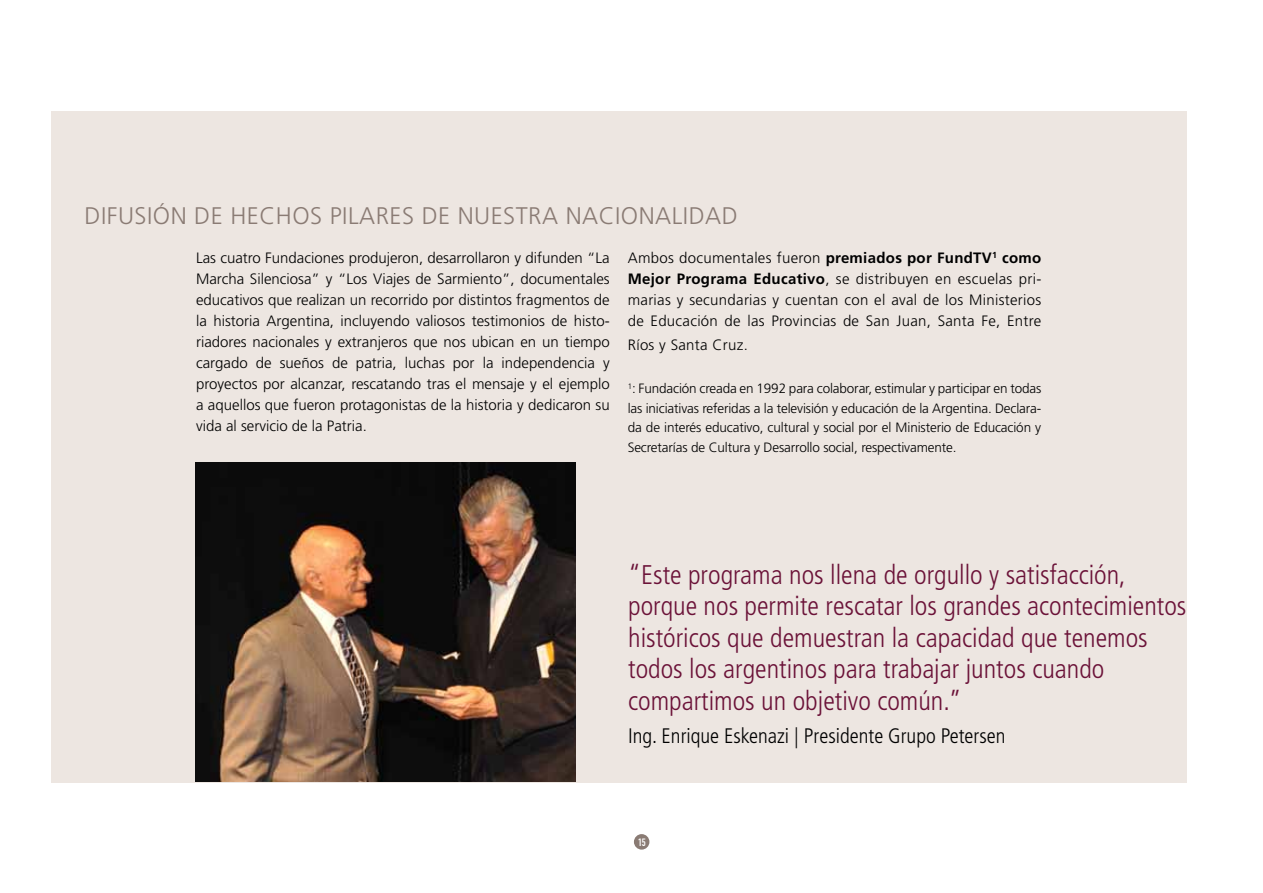
<style>
.page{position:relative;width:1263px;height:893px;background:#fff}
.page>*{position:absolute;margin:0;border:0;box-sizing:border-box;transform-origin:0 0}
.t1{font:300 condensed 27px/31.5px "Frutiger";color:#6b1238}
.t2{font:300 24px "Frutiger";letter-spacing:.02em;color:#8a7b74}
.t3{font:300 condensed 21px "Frutiger";color:#000}
.t4{font:300 15px/21px "Frutiger LT Std";letter-spacing:.02em;color:#000;text-align:justify}
.t5{font:300 13.5px/19.5px "Frutiger LT Std";letter-spacing:-.01em;color:#000;text-align:justify}
.t6{font:10.5px "DIN Engschrift";color:#fff}
.s1{font-weight:700}
</style>
<div class="page">
<div style="left:634px;top:834px;width:15px;height:16px;background:#8a7b74;border-radius:50%"></div>
<div style="left:51px;top:111px;width:1135px;height:672px;background:#ede6e1"></div>
<img style="left:195px;top:463px;width:380px;height:319px">
<h2 class="t2" style="left:85px;top:202px;width:271px">DIFUSIÓN DE HEC HOS PILARES</h2>
<h2 class="t2" style="left:422px;top:202px;width:52px">DE NUESTRA</h2>
<h2 class="t2" style="left:566px;top:202px;width:16px">NACIONALIDAD</h2>
<p class="t4" style="left:196px;top:247px;width:415px">Las cuatro Fundaciones produjeron, desarrollaron y difunden “La Marcha Silenciosa” y “Los Viajes de Sarmiento”, documentales educativos que realizan un recorrido por distintos fragmentos de la historia Argentina, incluyendo valiosos testimonios de histo&shy;riadores nacionales y extranjeros que nos ubican en un tiempo cargado de sueños de patria, luchas por la independencia y proyectos por alcanzar, rescatando tras el mensaje y el ejemplo a aquellos que fueron protagonistas de la historia y dedicaron su vida al servicio de la Patria.</p>
<p class="t4" style="left:628px;top:247px;width:415px">Ambos documentales fueron <span class="s1">premiados por FundTV</span><sup>1</sup> <span class="s1">como Mejor Programa Educativo</span>, se distribuyen en escuelas pri&shy;marias y secundarias y cuentan con el aval de los Ministerios de Educación de las Provincias de San Juan, Santa Fe, Entre</p>
<p class="t4" style="left:628px;top:334px;width:122px">Ríos y Santa Cruz.</p>
<p class="t5" style="left:628px;top:379px;width:415px"><sup>1</sup>: Fundación creada en 1992 para colaborar, estimular y participar en todas las iniciativas referidas a la televisión y educación de la Argentina. Declara&shy;da de interés educativo, cultural y social por el Ministerio de Educación y Secretarías de Cultura y Desarrollo social, respectivamente.</p>
<p class="t1" style="left:628px;top:559px;width:560px">“Este programa nos llena de orgullo y satisfacción, porque nos permite rescatar los grandes acontecimientos históricos que demuestran la capacidad que tenemos todos los argentinos para trabajar juntos cuando compartimos un objetivo común.”</p>
<h3 class="t3" style="left:628px;top:723px;width:379px">Ing. Enrique Eskenazi | Presidente Grupo Petersen</h3>
<p class="t6" style="left:638px;top:836px;width:9px">15</p>
</div>
